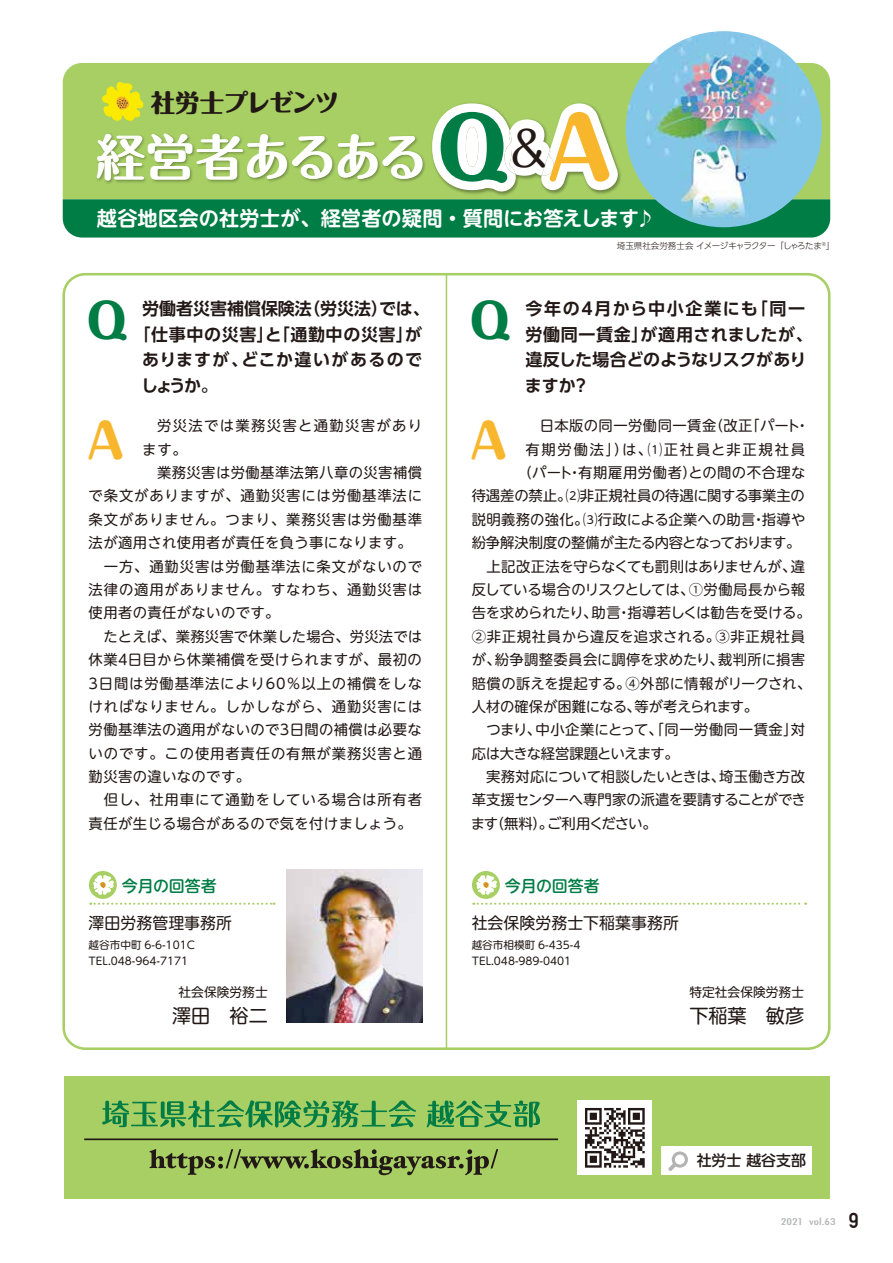
<style>
.page{position:relative;width:893px;height:1263px;background:#fff}
.page>*{position:absolute;margin:0;border:0;box-sizing:border-box;transform-origin:0 0}
.t1{font:800 83.55px "Maru Fo Pro";color:#007c45}
.t2{font:700 49.5px "Maru Fo Pro";letter-spacing:-.065em;color:#fff}
.t3{font:800 47.55px "Maru Fo Pro";color:#007c45}
.t4{font:800 47.55px "Maru Fo Pro";color:#f8b62d}
.t5{font:800 24.45px "Maru Fo Pro";letter-spacing:-.055em;color:#221815}
.t6{font:21.3px "Alte DIN1451 Mittelschriftgepraegt";color:#221815}
.t7{font:700 20.25px "UD Shin M Go Pro De";letter-spacing:.005em;color:#fff}
.t8{font:19.2px "UD Shin M Go Pro";color:#221815}
.t9{font:700 16.95px/25.5px "UD Shin Go Pro De";letter-spacing:.025em;color:#221815}
.t10{font:700 16.95px "UD Shin Go Pro De";letter-spacing:-.005em;color:#221815}
.t11{font:700 16.95px "UD Shin Go Pro De";letter-spacing:.075em;color:#221815}
.t12{font:15.9px "UD Shin M Go Pro";color:#221815}
.t13{font:500 15.9px "UD Shin M Go Pro";color:#007c45}
.t14{font:500 14.85px "UD Shin Go Pro";color:#221815}
.t15{font:14.4px "UD Shin M Go Pro";letter-spacing:.025em;color:#221815}
.t16{font:14.4px "UD Shin M Go Pro";letter-spacing:.06em;color:#221815}
.t17{font:14.4px "UD Shin M Go Pro";letter-spacing:-.02em;color:#221815}
.t18{font:14.4px "UD Shin M Go Pro";letter-spacing:-.015em;color:#221815}
.t19{font:14.4px "UD Shin M Go Pro";letter-spacing:-.01em;color:#221815}
.t20{font:14.4px "UD Shin M Go Pro";letter-spacing:-.005em;color:#221815}
.t21{font:14.4px "UD Shin M Go Pro";letter-spacing:-.025em;color:#221815}
.t22{font:14.4px "UD Shin M Go Pro";letter-spacing:.055em;color:#221815}
.t23{font:14.4px "UD Shin M Go Pro";letter-spacing:.05em;color:#221815}
.t24{font:14.4px "UD Shin M Go Pro";letter-spacing:.12em;color:#221815}
.t25{font:14.4px "UD Shin M Go Pro";letter-spacing:.09em;color:#221815}
.t26{font:14.4px "UD Shin M Go Pro";letter-spacing:-.04em;color:#221815}
.t27{font:14.4px "UD Shin M Go Pro";letter-spacing:-.065em;color:#221815}
.t28{font:12.75px "UD Shin M Go Pro";color:#221815}
.t29{font:10.65px "UD Shin M Go Pro";color:#221815}
.t30{font:500 condensed 9px "Futura";color:#b5b6b6;scale:1.5 1}
.t31{font:300 8.55px "UD Shin Go Pro";letter-spacing:-.03em;color:#221815}
.s1{color:#f8b62d}
.s2{font-family:"Koz Go Pr 6 N"}
</style>
<div class="page">
<div style="left:63px;top:63px;width:767px;height:136px;background:#a7cf64"></div>
<div style="left:63px;top:199px;width:767px;height:39px;background:#007c45"></div>
<img style="left:626px;top:31px;width:196px;height:196px;border-radius:98px">
<img style="left:427px;top:101px;width:200px;height:101px">
<svg style="left:432px;top:103px;width:186px;height:88px"></svg>
<svg style="left:101px;top:80px;width:43px;height:41px;background:#d8d927"></svg>
<img style="left:93px;top:130px;width:338px;height:61px">
<div style="left:64px;top:1076px;width:765px;height:123px;background:#a7cf64"></div>
<div style="left:661px;top:1146px;width:151px;height:29px;background:#fff"></div>
<svg style="left:668px;top:1151px;width:20px;height:20px"></svg>
<div style="left:578px;top:1101px;width:74px;height:74px;background:#fff"></div>
<svg style="left:585px;top:1108px;width:60px;height:60px"></svg>
<svg style="left:102px;top:1100px;width:314px;height:27px"></svg>
<svg style="left:427px;top:1100px;width:113px;height:27px"></svg>
<hr style="left:84px;top:1138px;width:474px;height:2px;background:#221815">
<svg style="left:150px;top:1149px;width:348px;height:26px"></svg>
<div style="left:62px;top:273px;width:768px;height:777px;border:3px solid #a7cf64;border-radius:21px"></div>
<hr style="left:446px;top:274px;width:1px;height:775px;background:#a7cf64">
<img style="left:286px;top:870px;width:136px;height:153px">
<svg style="left:90px;top:903px;width:184px;height:2px"></svg>
<div style="left:89px;top:871px;width:28px;height:28px;background:#a7cf64;border-radius:50%"></div>
<svg style="left:93px;top:875px;width:21px;height:20px"></svg>
<svg style="left:473px;top:903px;width:333px;height:2px"></svg>
<div style="left:472px;top:871px;width:28px;height:28px;background:#a7cf64;border-radius:50%"></div>
<svg style="left:476px;top:875px;width:21px;height:20px"></svg>
<h3 class="t5" style="left:151px;top:83px;width:214px">社労士プレゼンツ　</h3>
<h2 class="t2" style="left:96px;top:118px;width:333px">経営者あるある</h2>
<h1 class="t1" style="left:430px;top:82px;width:193px">Ｑ<sup>＆</sup><span class="s1">Ａ</span></h1>
<h3 class="t7" style="left:97px;top:202px;width:560px">越谷地区会の社労士が、経営者の疑問・質問にお答えします♪</h3>
<h3 class="t3" style="left:86px;top:283px;width:42px">Q</h3>
<p class="t10" style="left:142px;top:295px;width:289px">労働者災害補償保険法（労災法）では、</p>
<p class="t9" style="left:134px;top:321px;width:290px">「仕事中の災害」と「通勤中の災害」が</p>
<p class="t11" style="left:142px;top:346px;width:281px">ありますが、どこか違いがあるので</p>
<p class="t9" style="left:141px;top:372px;width:78px">しょうか。</p>
<p class="t25" style="left:157px;top:414px;width:266px">労災法では業務災害と通勤災害があり</p>
<p class="t15" style="left:142px;top:437px;width:46px">ます。</p>
<p class="t15" style="left:142px;top:461px;width:281px">　業務災害は労働基準法第八章の災害補償</p>
<p class="t16" style="left:89px;top:484px;width:335px">で条文がありますが、通勤災害には労働基準法に</p>
<p class="t16" style="left:89px;top:508px;width:335px">条文がありません。つまり、業務災害は労働基準</p>
<p class="t15" style="left:89px;top:531px;width:325px">法が適用され使用者が責任を負う事になります。</p>
<p class="t16" style="left:89px;top:554px;width:335px">　一方、通勤災害は労働基準法に条文がないので</p>
<p class="t16" style="left:89px;top:578px;width:335px">法律の適用がありません。すなわち、通勤災害は</p>
<p class="t15" style="left:89px;top:601px;width:192px">使用者の責任がないのです。</p>
<p class="t15" style="left:103px;top:625px;width:320px">たとえば、業務災害で休業した場合、労災法では</p>
<p class="t15" style="left:89px;top:648px;width:335px">休業4日目から休業補償を受けられますが、最初の</p>
<p class="t22" style="left:89px;top:671px;width:335px">3日間は労働基準法により60％以上の補償をしな</p>
<p class="t16" style="left:89px;top:695px;width:335px">ければなりません。しかしながら、通勤災害には</p>
<p class="t15" style="left:89px;top:718px;width:335px">労働基準法の適用がないので3日間の補償は必要な</p>
<p class="t16" style="left:89px;top:741px;width:335px">いのです。この使用者責任の有無が業務災害と通</p>
<p class="t15" style="left:89px;top:765px;width:163px">勤災害の違いなのです。</p>
<p class="t16" style="left:89px;top:788px;width:335px">　但し、社用車にて通勤をしている場合は所有者</p>
<p class="t15" style="left:89px;top:812px;width:325px">責任が生じる場合があるので気を付けましょう。</p>
<h3 class="t4" style="left:87px;top:403px;width:38px">A</h3>
<p class="t13" style="left:122px;top:873px;width:96px">今月の回答者</p>
<p class="t12" style="left:89px;top:910px;width:145px">澤田労務管理事務所</p>
<p class="t31" style="left:617px;top:239px;width:219px">埼玉県社会労務士会 イメージキャラクター「しゃろたま<sup>®</sup>」</p>
<h3 class="t3" style="left:469px;top:283px;width:42px">Q</h3>
<p class="t9" style="left:525px;top:296px;width:289px">今年の4月から中小企業にも「同一労働同一賃金」が適用されましたが、違反した場合どのようなリスクがありますか？</p>
<p class="t15" style="left:540px;top:414px;width:271px">日本版の同一労働同一賃金（改正「パート・</p>
<p class="t24" style="left:525px;top:437px;width:281px">有期労働法」）は、⑴正社員と非正規社員</p>
<p class="t15" style="left:518px;top:461px;width:289px">（パート・有期雇用労働者）との間の不合理な</p>
<p class="t20" style="left:472px;top:484px;width:335px">待遇差の禁止。⑵非正規社員の待遇に関する事業主の</p>
<p class="t15" style="left:472px;top:508px;width:335px">説明義務の強化。⑶行政による企業への助言・指導や</p>
<p class="t21" style="left:472px;top:531px;width:330px">紛争解決制度の整備が主たる内容となっております。</p>
<p class="t18" style="left:472px;top:554px;width:335px">　上記改正法を守らなくても罰則はありませんが、違</p>
<p class="t18" style="left:472px;top:578px;width:335px">反している場合のリスクとしては、<span class="s2">①</span>労働局長から報</p>
<p class="t17" style="left:472px;top:601px;width:341px">告を求められたり、助言・指導若しくは勧告を受ける。</p>
<p class="t23" style="left:472px;top:625px;width:335px">②非正規社員から違反を追求される。③非正規社員</p>
<p class="t15" style="left:472px;top:648px;width:335px">が、紛争調整委員会に調停を求めたり、裁判所に損害</p>
<p class="t15" style="left:472px;top:671px;width:341px">賠償の訴えを提起する。④外部に情報がリークされ、</p>
<p class="t19" style="left:472px;top:695px;width:288px">人材の確保が困難になる、等が考えられます。</p>
<p class="t15" style="left:472px;top:718px;width:335px">　つまり、中小企業にとって、「同一労働同一賃金」対</p>
<p class="t26" style="left:472px;top:741px;width:209px">応は大きな経営課題といえます。</p>
<p class="t19" style="left:472px;top:765px;width:335px">　実務対応について相談したいときは、埼玉働き方改</p>
<p class="t17" style="left:472px;top:788px;width:336px">革支援センターへ専門家の派遣を要請することができ</p>
<p class="t27" style="left:471px;top:812px;width:188px">ます（無料）。ご利用ください。</p>
<h3 class="t4" style="left:470px;top:403px;width:38px">A</h3>
<p class="t13" style="left:505px;top:873px;width:96px">今月の回答者</p>
<p class="t12" style="left:472px;top:910px;width:209px">社会保険労務士下稲葉事務所</p>
<p class="t29" style="left:89px;top:937px;width:108px">越谷市中町 6-6-101C</p>
<p class="t29" style="left:472px;top:937px;width:110px">越谷市相模町 6-435-4</p>
<p class="t29" style="left:89px;top:952px;width:101px">TEL.048-964-7171</p>
<p class="t29" style="left:472px;top:952px;width:101px">TEL.048-989-0401</p>
<p class="t28" style="left:178px;top:981px;width:91px">社会保険労務士</p>
<h3 class="t8" style="left:172px;top:1000px;width:97px">澤田　裕二</h3>
<p class="t28" style="left:689px;top:981px;width:116px">特定社会保険労務士</p>
<h3 class="t8" style="left:689px;top:1000px;width:116px">下稲葉　敏彦</h3>
<p class="t14" style="left:697px;top:1148px;width:111px">社労士 越谷支部</p>
<p class="t30" style="left:781px;top:1215px;width:38px">2021 vol.63</p>
<h3 class="t6" style="left:849px;top:1208px;width:12px">9</h3>
</div>
